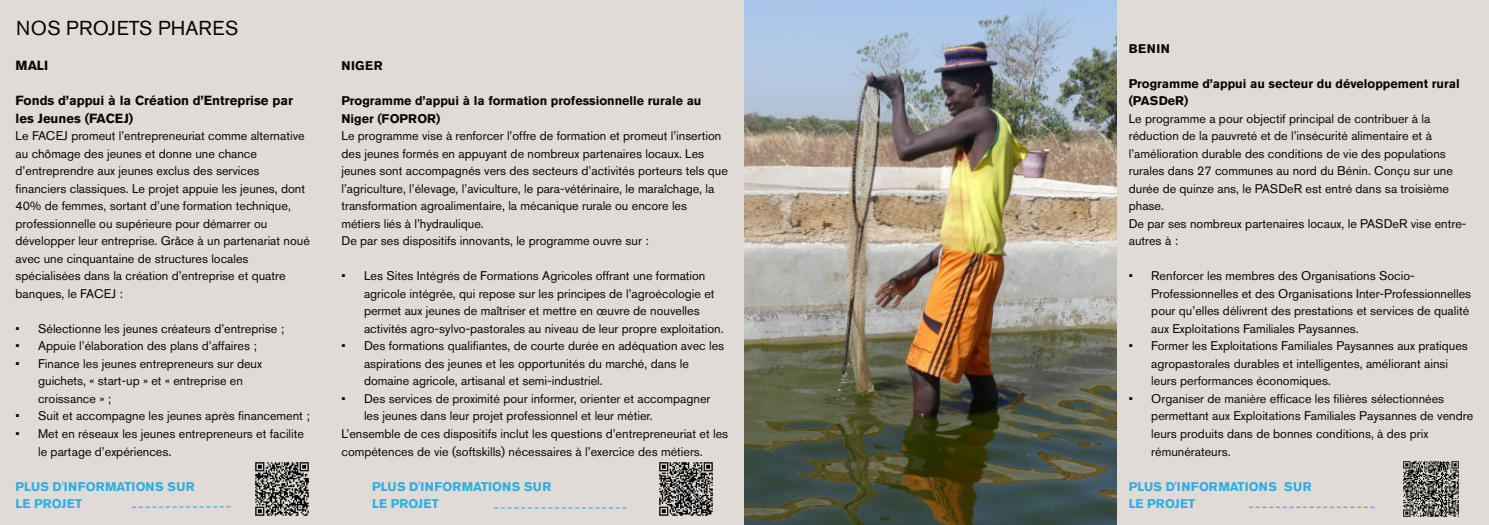
<style>
.page{position:relative;width:1489px;height:525px;background:#fff}
.page>*{position:absolute;margin:0;border:0;box-sizing:border-box;transform-origin:0 0}
.t1{font:20px "Akzidenz Grotesk BQ";letter-spacing:.02em;color:#080704}
.t2{font:700 13.12px/17.5px "Akzidenz Grotesk BQ";color:#080704}
.t3{font:12.5px/17.5px "Akzidenz Grotesk BQ";color:#080704}
.t4{font:700 12.5px/17.5px "Akzidenz Grotesk BQ";color:#080704}
.t5{font:700 12.5px/17.5px "Akzidenz Grotesk BQ";letter-spacing:.01em;color:#2baee4}
.s1{font-size:13.12px}
</style>
<div class="page">
<div style="left:1116px;top:0;width:372px;height:524px;background:#e0dbd6"></div>
<div style="left:0;top:0;width:744px;height:524px;background:#e0dbd6"></div>
<svg style="left:132px;top:506px;width:99px;height:2px"></svg>
<svg style="left:494px;top:507px;width:132px;height:1px"></svg>
<svg style="left:1249px;top:506px;width:126px;height:1px"></svg>
<img style="left:744px;top:0;width:372px;height:524px">
<img style="left:255px;top:462px;width:54px;height:54px">
<img style="left:659px;top:462px;width:54px;height:54px">
<img style="left:1403px;top:461px;width:56px;height:56px">
<h1 class="t1" style="left:16px;top:20px;width:224px">NOS PROJETS PHARES</h1>
<p class="t2" style="left:16px;top:58px;width:34px">MALI</p>
<p class="t2" style="left:16px;top:93px;width:279px">Fonds d’appui à la Création d’Entreprise par les Jeunes (FACEJ)</p>
<p class="t3" style="left:16px;top:128px;width:296px">Le FACEJ promeut l’entrepreneuriat comme alternative au chômage des jeunes et donne une chance d’entreprendre aux jeunes exclus des services financiers classiques. Le projet appuie les jeunes, dont 40% de femmes, sortant d’une formation technique, professionnelle ou supérieure pour démarrer ou développer leur entreprise. Grâce à un partenariat noué avec une cinquantaine de structures locales spécialisées dans la création d’entreprise et quatre banques, le FACEJ :</p>
<p class="t3" style="left:16px;top:321px;width:270px">• Sélectionne les jeunes créateurs d’entreprise ;</p>
<p class="t3" style="left:16px;top:338px;width:243px">• Appuie l’élaboration des plans d’affaires ;</p>
<p class="t3" style="left:38px;top:356px;width:225px;text-indent:-22px">• Finance les jeunes entrepreneurs sur deux guichets, « start-up » et « entreprise en croissance » ;</p>
<p class="t3" style="left:16px;top:408px;width:295px">• Suit et accompagne les jeunes après financement ;</p>
<p class="t3" style="left:38px;top:426px;width:267px;text-indent:-22px">• Met en réseaux les jeunes entrepreneurs et facilite le partage d’expériences<span class="s1">.</span></p>
<p class="t4" style="left:341px;top:58px;width:43px">NIGER</p>
<p class="t4" style="left:341px;top:93px;width:361px">Programme d’appui à la formation professionnelle rurale au<br>Niger (FOPROR)</p>
<p class="t3" style="left:341px;top:128px;width:388px">Le programme vise à renforcer l’offre de formation et promeut l’insertion des jeunes formés en appuyant de nombreux partenaires locaux. Les jeunes sont accompagnés vers des secteurs d’activités porteurs tels que l’agriculture, l’élevage, l’aviculture, le para-vétérinaire, le maraîchage, la transformation agroalimentaire, la mécanique rurale ou encore les métiers liés à l’hydraulique.<br>De par ses dispositifs innovants, le programme ouvre sur :</p>
<p class="t3" style="left:364px;top:268px;width:361px;text-indent:-22px">• Les Sites Intégrés de Formations Agricoles offrant une formation agricole intégrée, qui repose sur les principes de l’agroécologie et permet aux jeunes de maîtriser et mettre en œuvre de nouvelles activités agro-sylvo-pastorales au niveau de leur propre exploitation.</p>
<p class="t3" style="left:364px;top:338px;width:361px;text-indent:-22px">• Des formations qualifiantes, de courte durée en adéquation avec les aspirations des jeunes et les opportunités du marché, dans le domaine agricole, artisanal et semi-industriel.</p>
<p class="t3" style="left:341px;top:391px;width:370px">• Des services de proximité pour informer, orienter et accompagner</p>
<p class="t3" style="left:364px;top:408px;width:290px">les jeunes dans leur projet professionnel et leur métier.</p>
<p class="t3" style="left:341px;top:426px;width:388px">L’ensemble de ces dispositifs inclut les questions d’entrepreneuriat et les</p>
<p class="t3" style="left:341px;top:443px;width:363px">compétences de vie (softskills) nécessaires à l’exercice des métiers.</p>
<p class="t4" style="left:1128px;top:41px;width:43px">BENIN</p>
<p class="t4" style="left:1128px;top:76px;width:332px">Programme d’appui au secteur du développement rural (PASDeR)</p>
<p class="t3" style="left:1128px;top:111px;width:339px">Le programme a pour objectif principal de contribuer à la réduction de la pauvreté et de l’insécurité alimentaire et à l’amélioration durable des conditions de vie des populations rurales dans 27 communes au nord du Bénin. Conçu sur une durée de quinze ans, le PASDeR est entré dans sa troisième phase.<br>De par ses nombreux partenaires locaux, le PASDeR vise entre&shy;autres à :</p>
<p class="t3" style="left:1151px;top:268px;width:321px;text-indent:-22px">• Renforcer les membres des Organisations Socio-Professionnelles et des Organisations Inter-Professionnelles pour qu’elles délivrent des prestations et services de qualité aux Exploitations Familiales Paysannes.</p>
<p class="t3" style="left:1151px;top:338px;width:318px;text-indent:-22px">• Former les Exploitations Familiales Paysannes aux pratiques agropastorales durables et intelligentes, améliorant ainsi leurs performances économiques.</p>
<p class="t3" style="left:1151px;top:391px;width:323px;text-indent:-22px">• Organiser de manière efficace les filières sélectionnées permettant aux Exploitations Familiales Paysannes de vendre leurs produits dans de bonnes conditions, à des prix rémunérateurs.</p>
<p class="t5" style="left:16px;top:478px;width:181px">PLUS D'INFORMATIONS SUR<br>LE PROJET</p>
<p class="t5" style="left:1128px;top:478px;width:184px">PLUS D'INFORMATIONS SUR<br>LE PROJET</p>
<p class="t5" style="left:372px;top:478px;width:181px">PLUS D'INFORMATIONS SUR<br>LE PROJET</p>
</div>
